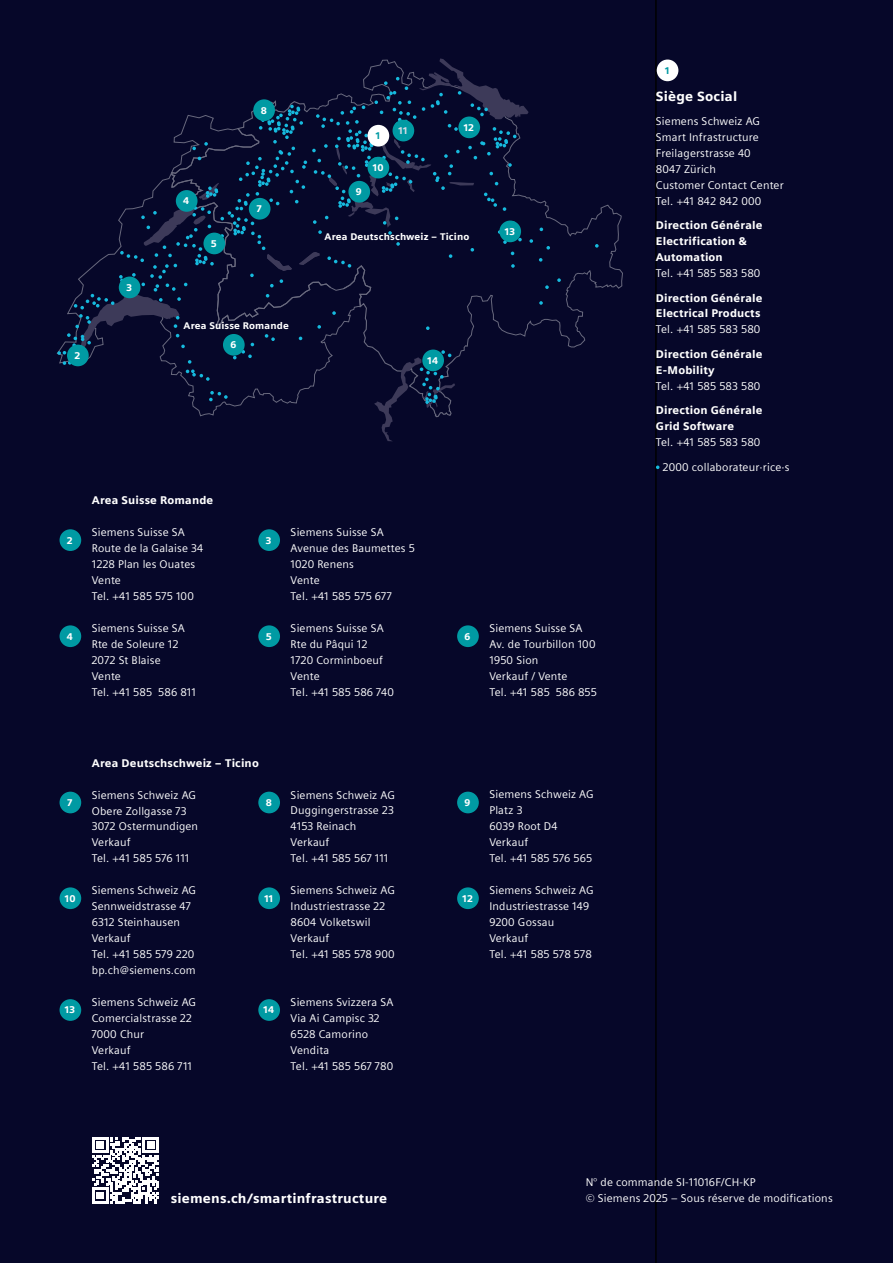
<style>
.page{position:relative;width:893px;height:1263px;background:#fff}
.page>*{position:absolute;margin:0;border:0;box-sizing:border-box;transform-origin:0 0}
.t1{font:700 13.5px "Siemens Sans Pro";letter-spacing:.015em;color:#fff}
.t2{font:11.25px/15.9px "Siemens Sans Pro";letter-spacing:.015em;color:#fff}
.t3{font:700 11.25px/15.9px "Siemens Sans Pro";letter-spacing:.015em;color:#fff}
.t4{font:700 9.9px "Siemens Sans Pro";letter-spacing:-.005em;color:#fff}
.t5{font:700 9.9px "Siemens Sans Pro";color:#009aa3}
.t6{font:700 9.9px "Siemens Sans Pro";color:#d8dce6}
.t7{font:700 9.75px "Siemens Sans Pro";letter-spacing:.015em;color:#fff}
</style>
<div class="page">
<div style="left:657px;top:0;width:236px;height:1263px;background:#060729"></div>
<div style="left:0;top:0;width:657px;height:1263px;background:#060729"></div>
<div style="left:533px;top:58px;width:90px;height:301px;background:#060729"></div>
<svg style="left:539px;top:258px;width:3px;height:4px"></svg>
<svg style="left:546px;top:246px;width:4px;height:4px"></svg>
<svg style="left:539px;top:301px;width:4px;height:4px"></svg>
<svg style="left:557px;top:278px;width:4px;height:4px"></svg>
<svg style="left:545px;top:285px;width:4px;height:4px"></svg>
<svg style="left:595px;top:244px;width:4px;height:4px"></svg>
<svg style="left:57px;top:58px;width:476px;height:383px;background:#090d2f"></svg>
<div style="left:203px;top:233px;width:22px;height:21px;background:#009aa3;border-radius:50%"></div>
<div style="left:176px;top:190px;width:22px;height:22px;background:#009aa3;border-radius:50%"></div>
<div style="left:119px;top:277px;width:21px;height:21px;background:#009aa3;border-radius:50%"></div>
<div style="left:67px;top:345px;width:22px;height:21px;background:#009aa3;border-radius:50%"></div>
<div style="left:223px;top:334px;width:22px;height:22px;background:#009aa3;border-radius:50%"></div>
<div style="left:249px;top:198px;width:22px;height:22px;background:#009aa3;border-radius:50%"></div>
<div style="left:253px;top:99px;width:22px;height:22px;background:#009aa3;border-radius:50%"></div>
<div style="left:348px;top:181px;width:22px;height:22px;background:#009aa3;border-radius:50%"></div>
<div style="left:368px;top:157px;width:21px;height:21px;background:#009aa3;border-radius:50%"></div>
<div style="left:368px;top:125px;width:21px;height:22px;background:#fff;border-radius:50%"></div>
<div style="left:392px;top:120px;width:22px;height:21px;background:#009aa3;border-radius:50%"></div>
<div style="left:499px;top:221px;width:22px;height:21px;background:#009aa3;border-radius:50%"></div>
<div style="left:422px;top:350px;width:22px;height:21px;background:#009aa3;border-radius:50%"></div>
<div style="left:458px;top:117px;width:22px;height:21px;background:#009aa3;border-radius:50%"></div>
<svg style="left:92px;top:1137px;width:67px;height:66px"></svg>
<svg style="left:656px;top:465px;width:3px;height:4px"></svg>
<div style="left:657px;top:60px;width:21px;height:21px;background:#fff;border-radius:50%"></div>
<div style="left:60px;top:529px;width:21px;height:22px;background:#009aa3;border-radius:50%"></div>
<div style="left:258px;top:529px;width:22px;height:22px;background:#009aa3;border-radius:50%"></div>
<div style="left:60px;top:625px;width:21px;height:22px;background:#009aa3;border-radius:50%"></div>
<div style="left:258px;top:625px;width:22px;height:22px;background:#009aa3;border-radius:50%"></div>
<div style="left:457px;top:625px;width:22px;height:22px;background:#009aa3;border-radius:50%"></div>
<div style="left:60px;top:792px;width:21px;height:21px;background:#009aa3;border-radius:50%"></div>
<div style="left:258px;top:792px;width:22px;height:21px;background:#009aa3;border-radius:50%"></div>
<div style="left:457px;top:792px;width:22px;height:21px;background:#009aa3;border-radius:50%"></div>
<div style="left:60px;top:887px;width:21px;height:22px;background:#009aa3;border-radius:50%"></div>
<div style="left:258px;top:887px;width:22px;height:22px;background:#009aa3;border-radius:50%"></div>
<div style="left:457px;top:887px;width:22px;height:22px;background:#009aa3;border-radius:50%"></div>
<div style="left:60px;top:999px;width:21px;height:22px;background:#009aa3;border-radius:50%"></div>
<div style="left:258px;top:999px;width:22px;height:22px;background:#009aa3;border-radius:50%"></div>
<p class="t4" style="left:75px;top:347px;width:7px">2</p>
<p class="t4" style="left:126px;top:279px;width:7px">3</p>
<p class="t4" style="left:183px;top:193px;width:8px">4</p>
<p class="t4" style="left:211px;top:235px;width:7px">5</p>
<p class="t4" style="left:261px;top:102px;width:8px">8</p>
<p class="t4" style="left:257px;top:201px;width:6px">7</p>
<p class="t7" style="left:184px;top:318px;width:107px">Area Suisse Romande</p>
<p class="t4" style="left:230px;top:337px;width:7px">6</p>
<p class="t4" style="left:356px;top:184px;width:7px">9</p>
<p class="t5" style="left:376px;top:128px;width:6px">1</p>
<p class="t4" style="left:372px;top:160px;width:13px">10</p>
<p class="t6" style="left:398px;top:123px;width:11px">11</p>
<p class="t4" style="left:463px;top:119px;width:12px">12</p>
<p class="t7" style="left:325px;top:229px;width:146px">Area Deutschschweiz – Ticino</p>
<p class="t4" style="left:504px;top:223px;width:12px">13</p>
<p class="t4" style="left:427px;top:352px;width:13px">14</p>
<p class="t3" style="left:92px;top:491px;width:123px">Area Suisse Romande</p>
<p class="t2" style="left:92px;top:523px;width:113px">Siemens Suisse SA<br>Route de la Galaise 34<br>1228 Plan les Ouates<br>Vente<br>Tel. +41 585 575 100</p>
<p class="t2" style="left:92px;top:619px;width:106px">Siemens Suisse SA<br>Rte de Soleure 12<br>2072 St Blaise<br>Vente<br>Tel. +41 585 586 811</p>
<p class="t2" style="left:291px;top:523px;width:126px">Siemens Suisse SA<br>Avenue des Baumettes 5<br>1020 Renens<br>Vente<br>Tel. +41 585 575 677</p>
<p class="t2" style="left:291px;top:619px;width:105px">Siemens Suisse SA<br>Rte du Pâqui 12<br>1720 Corminboeuf<br>Vente<br>Tel. +41 585 586 740</p>
<p class="t2" style="left:489px;top:619px;width:109px">Siemens Suisse SA<br>Av. de Tourbillon 100<br>1950 Sion<br>Verkauf / Vente<br>Tel. +41 585 586 855</p>
<p class="t4" style="left:67px;top:532px;width:7px">2</p>
<p class="t4" style="left:266px;top:532px;width:7px">3</p>
<p class="t4" style="left:67px;top:628px;width:8px">4</p>
<p class="t4" style="left:266px;top:628px;width:7px">5</p>
<p class="t4" style="left:465px;top:628px;width:7px">6</p>
<p class="t3" style="left:92px;top:754px;width:169px">Area Deutschschweiz – Ticino</p>
<p class="t2" style="left:92px;top:786px;width:108px">Siemens Schweiz AG<br>Obere Zollgasse 73<br>3072 Ostermundigen<br>Verkauf<br>Tel. +41 585 576 111</p>
<p class="t2" style="left:92px;top:881px;width:106px">Siemens Schweiz AG<br>Sennweidstrasse 47<br>6312 Steinhausen<br>Verkauf<br>Tel. +41 585 579 220 bp.ch@siemens.com</p>
<p class="t2" style="left:92px;top:993px;width:106px">Siemens Schweiz AG<br>Comercialstrasse 22<br>7000 Chur<br>Verkauf<br>Tel. +41 585 586 711</p>
<p class="t2" style="left:291px;top:786px;width:106px">Siemens Schweiz AG<br>Duggingerstrasse 23<br>4153 Reinach<br>Verkauf<br>Tel. +41 585 567 111</p>
<p class="t2" style="left:291px;top:881px;width:106px">Siemens Schweiz AG<br>Industriestrasse 22<br>8604 Volketswil<br>Verkauf<br>Tel. +41 585 578 900</p>
<p class="t2" style="left:291px;top:993px;width:104px">Siemens Svizzera SA<br>Via Ai Campisc 32<br>6528 Camorino<br>Vendita<br>Tel. +41 585 567 780</p>
<p class="t4" style="left:68px;top:794px;width:6px">7</p>
<p class="t4" style="left:266px;top:794px;width:8px">8</p>
<p class="t4" style="left:465px;top:794px;width:7px">9</p>
<p class="t4" style="left:64px;top:890px;width:13px">10</p>
<p class="t4" style="left:264px;top:890px;width:11px">11</p>
<p class="t4" style="left:462px;top:890px;width:12px">12</p>
<p class="t4" style="left:65px;top:1002px;width:12px">13</p>
<p class="t4" style="left:263px;top:1002px;width:13px">14</p>
<p class="t2" style="left:489px;top:786px;width:106px">Siemens Schweiz AG<br>Platz 3<br>6039 Root D4<br>Verkauf<br>Tel. +41 585 576 565</p>
<p class="t2" style="left:489px;top:881px;width:106px">Siemens Schweiz AG<br>Industriestrasse 149<br>9200 Gossau<br>Verkauf<br>Tel. +41 585 578 578</p>
<p class="t5" style="left:665px;top:62px;width:6px">1</p>
<p class="t1" style="left:656px;top:85px;width:83px">Siège Social</p>
<p class="t2" style="left:656px;top:112px;width:129px">Siemens Schweiz AG<br>Smart Infrastructure<br>Freilagerstrasse 40<br>8047 Zürich<br>Customer Contact Center<br>Tel. +41 842 842 000</p>
<p class="t3" style="left:656px;top:216px;width:108px">Direction Générale<br>Electrification &amp;<br>Automation</p>
<p class="t2" style="left:656px;top:264px;width:106px">Tel. +41 585 583 580</p>
<p class="t3" style="left:656px;top:289px;width:108px">Direction Générale<br>Electrical Products</p>
<p class="t2" style="left:656px;top:321px;width:106px">Tel. +41 585 583 580</p>
<p class="t3" style="left:656px;top:345px;width:108px">Direction Générale<br>E-Mobility</p>
<p class="t2" style="left:656px;top:377px;width:106px">Tel. +41 585 583 580</p>
<p class="t3" style="left:656px;top:401px;width:108px">Direction Générale<br>Grid Software</p>
<p class="t2" style="left:663px;top:429px;width:128px;line-height:24.5px;text-indent:-7px">Tel. +41 585 583 580<br>2000 collaborateur·rice·s</p>
<p class="t1" style="left:171px;top:1188px;width:218px">siemens.ch/smartinfrastructure</p>
<p class="t2" style="left:586px;top:1173px;width:249px">N° de commande SI-11016F/CH-KP<br>© Siemens 2025 – Sous réserve de modifications</p>
</div>
